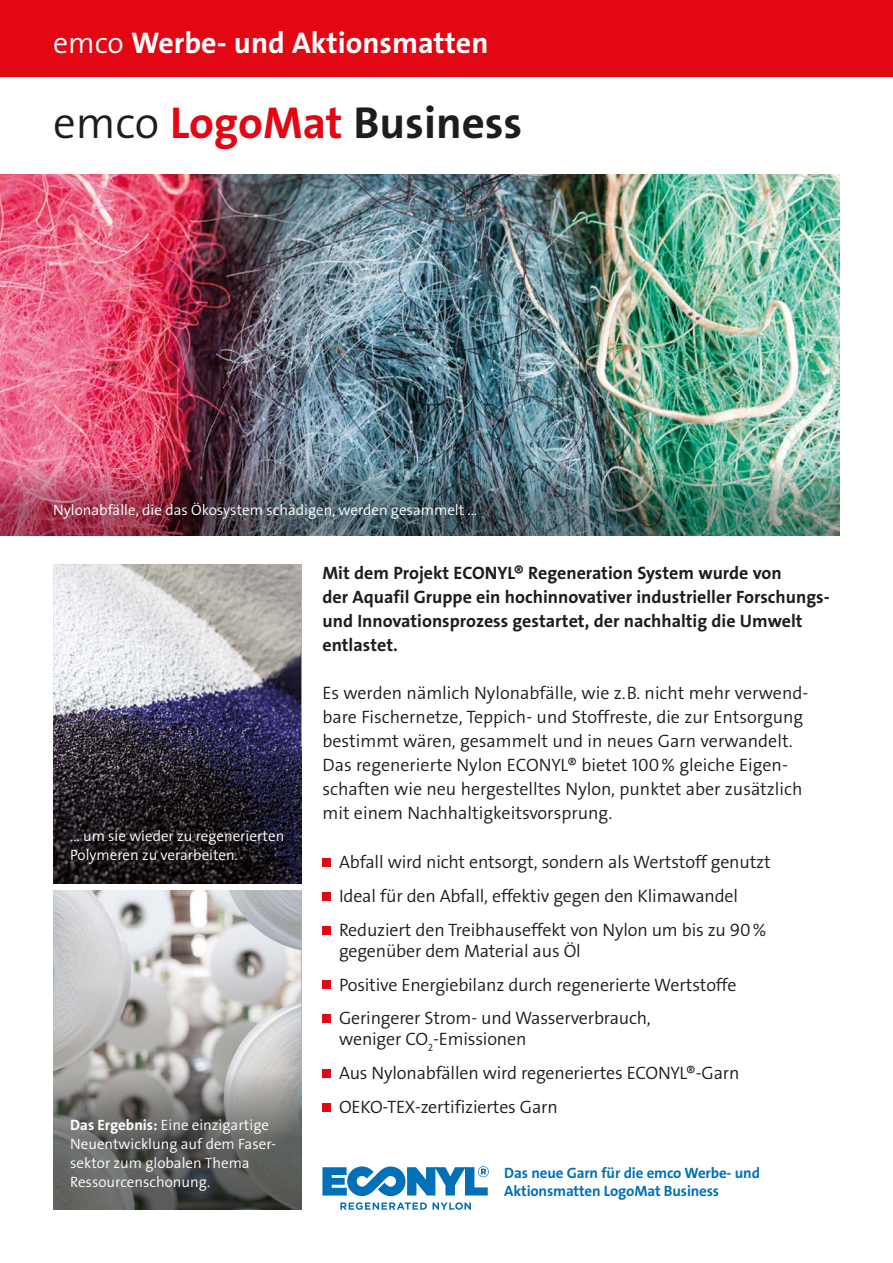
<style>
.page{position:relative;width:893px;height:1263px;background:#fff}
.page>*{position:absolute;margin:0;border:0;box-sizing:border-box;transform-origin:0 0}
.t1{font:700 45px "The Sans Os F";color:#1d1d1b}
.t2{font:700 30px "The Sans Os F";color:#fff}
.t3{font:300 18px/33.8px "The Sans Os F";letter-spacing:-.01em;color:#1d1d1b}
.t4{font:700 18px/24px "The Sans Os F";color:#1d1d1b}
.t5{font:300 15px/19.2px "The Sans Os F";color:#fff}
.t6{font:700 15px/18px "The Sans Os F";letter-spacing:-.01em;color:#0071b9}
.s1{font-weight:300}
.s2{color:#e30613}
.s3{font-weight:700}
</style>
<div class="page">
<img style="left:0;top:174px;width:840px;height:362px">
<div style="left:0;top:0;width:893px;height:77px;background:#e30613"></div>
<div style="left:322px;top:858px;width:9px;height:9px;background:#e30613"></div>
<div style="left:322px;top:892px;width:9px;height:9px;background:#e30613"></div>
<div style="left:322px;top:926px;width:9px;height:8px;background:#e30613"></div>
<div style="left:322px;top:981px;width:9px;height:8px;background:#e30613"></div>
<div style="left:322px;top:1014px;width:9px;height:9px;background:#e30613"></div>
<div style="left:322px;top:1069px;width:9px;height:9px;background:#e30613"></div>
<div style="left:322px;top:1103px;width:9px;height:8px;background:#e30613"></div>
<img style="left:53px;top:564px;width:248px;height:182px">
<img style="left:53px;top:746px;width:248px;height:138px">
<img style="left:53px;top:890px;width:248px;height:182px">
<img style="left:53px;top:1072px;width:248px;height:138px">
<svg style="left:322px;top:1166px;width:167px;height:44px"></svg>
<h2 class="t2" style="left:53px;top:24px;width:437px"><span class="s1">emco</span> Werbe- und Aktionsmatten</h2>
<h1 class="t1" style="left:53px;top:94px;width:471px"><span class="s1">emco</span> <span class="s2">LogoMat</span> Business</h1>
<p class="t5" style="left:53px;top:500px;width:426px">Nylonabfälle, die das Ökosystem schädigen, werden gesammelt ...</p>
<p class="t5" style="left:70px;top:826px;width:216px">... um sie wieder zu regenerierten<br>Polymeren zu verarbeiten.</p>
<p class="t5" style="left:70px;top:1115px;width:207px"><span class="s3">Das Ergebnis:</span> Eine einzigartige<br>Neuentwicklung auf dem Faser&shy;sektor zum globalen Thema<br>Ressourcenschonung.</p>
<p class="t4" style="left:322px;top:561px;width:509px">Mit dem Projekt ECONYL® Regeneration System wurde von<br>der Aquafil Gruppe ein hochinnovativer industrieller Forschungs&shy;und Innovationsprozess gestartet, der nachhaltig die Umwelt entlastet.</p>
<p class="t3" style="left:322px;top:681px;width:487px;line-height:24px">Es werden nämlich Nylonabfälle, wie z.B. nicht mehr verwend&shy;bare Fischernetze, Teppich- und Stoffreste, die zur Entsorgung bestimmt wären, gesammelt und in neues Garn verwandelt.<br>Das regenerierte Nylon ECONYL® bietet 100 % gleiche Eigen&shy;schaften wie neu hergestelltes Nylon, punktet aber zusätzlich mit einem Nachhaltigkeitsvorsprung.</p>
<p class="t3" style="left:339px;top:846px;width:433px">Abfall wird nicht entsorgt, sondern als Wertstoff genutzt<br>Ideal für den Abfall, effektiv gegen den Klimawandel<br>Reduziert den Treibhauseffekt von Nylon um bis zu 90 %</p>
<p class="t3" style="left:339px;top:934px;width:399px">gegenüber dem Material aus Öl<br>Positive Energiebilanz durch regenerierte Wertstoffe<br>Geringerer Strom- und Wasserverbrauch,</p>
<p class="t3" style="left:339px;top:1023px;width:402px">weniger CO<sub>2</sub>-Emissionen<br>Aus Nylonabfällen wird regeneriertes ECONYL®-Garn<br>OEKO-TEX-zertifiziertes Garn</p>
<p class="t6" style="left:504px;top:1163px;width:257px">Das neue Garn für die emco Werbe- und<br>Aktionsmatten LogoMat Business</p>
</div>
